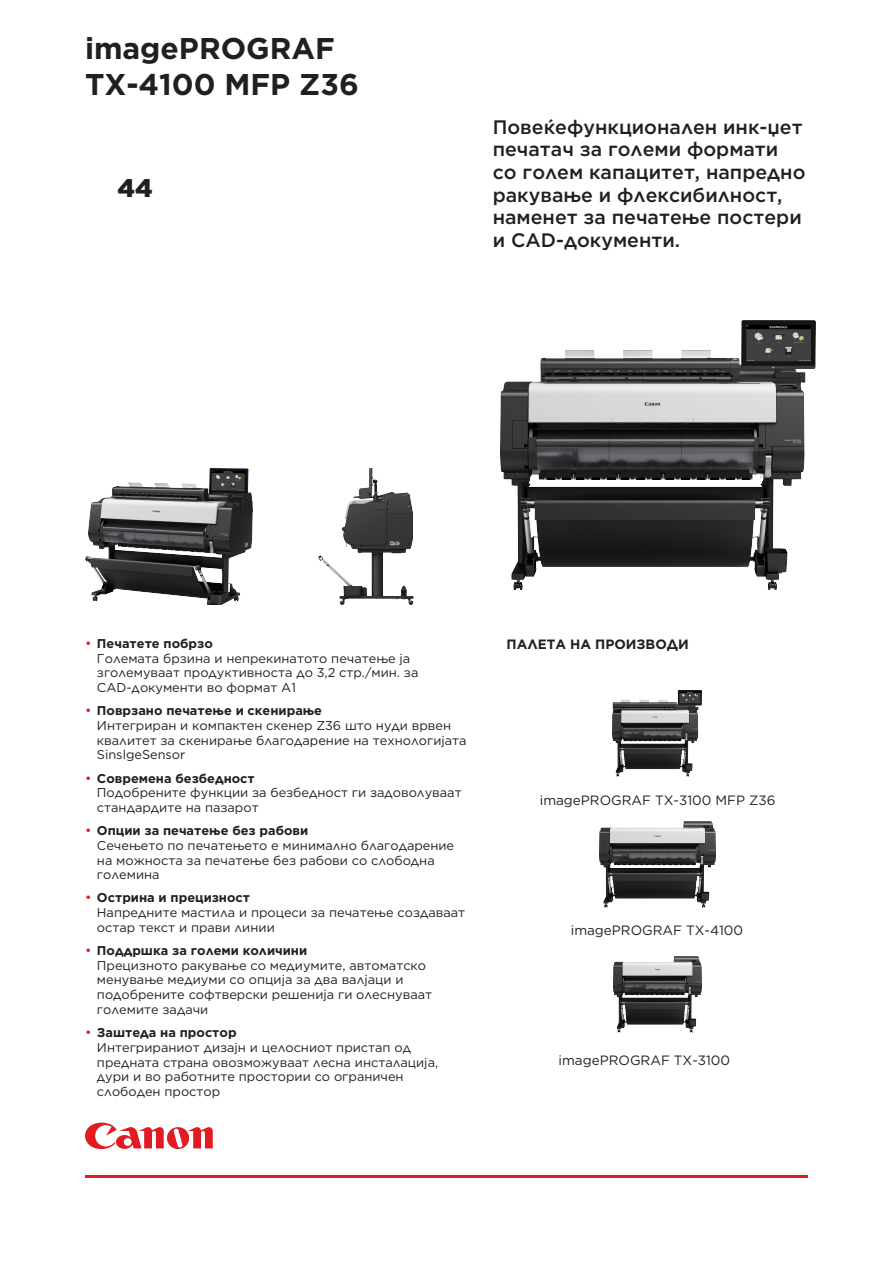
<style>
.page{position:relative;width:893px;height:1263px;background:#fff}
.page>*{position:absolute;margin:0;border:0;box-sizing:border-box;transform-origin:0 0}
.t1{font:700 30px/36px "Gotham";color:#231f20}
.INTRO{font:500 19.5px/22.6px "Gotham";color:#231f20}
.BODY{font:13.5px "Gotham";color:#231f20}
.SUBHEAD{font:700 13.5px "Gotham";color:#231f20}
.t2{font:12.75px/14.7px "Gotham";color:#231f20}
.s1{font-size:13.5px;color:#e21a21}
.s2{font-weight:700}
</style>
<div class="page">
<svg style="left:85px;top:1122px;width:128px;height:28px"></svg>
<hr style="left:85px;top:1175px;width:723px;height:3px;background:#e21a21">
<img style="left:613px;top:690px;width:88px;height:87px">
<img style="left:500px;top:320px;width:315px;height:269px">
<img style="left:85px;top:468px;width:168px;height:137px">
<img style="left:600px;top:821px;width:116px;height:86px">
<img style="left:614px;top:957px;width:88px;height:75px">
<img style="left:319px;top:468px;width:95px;height:137px">
<p class="t1" style="left:85px;top:30px;width:275px">imagePROGRAF<br>TX-4100 MFP Z36</p>
<p class="INTRO" style="left:493px;top:115px;width:314px">Повеќефункционален инк-џет печатач за големи формати со голем капацитет, напредно ракување и флексибилност, наменет за печатење постери и CAD-документи.</p>
<p class="t2" style="left:97px;top:636px;width:323px;text-indent:-12px"><span class="s1">•</span> <span class="s2">Печатете побрзо<br></span>Големата брзина и непрекинатото печатење ја зголемуваат продуктивноста до 3,2 стр./мин. за CAD-документи во формат A1</p>
<p class="t2" style="left:97px;top:703px;width:371px;text-indent:-12px"><span class="s1">•</span> <span class="s2">Поврзано печатење и скенирање<br></span>Интегриран и компактен скенер Z36 што нуди врвен квалитет за скенирање благодарение на технологијата SinslgeSensor</p>
<p class="t2" style="left:97px;top:770px;width:366px;text-indent:-12px"><span class="s1">•</span> <span class="s2">Современа безбедност<br></span>Подобрените функции за безбедност ги задоволуваат стандардите на пазарот</p>
<p class="t2" style="left:97px;top:823px;width:359px;text-indent:-12px"><span class="s1">•</span> <span class="s2">Опции за печатење без рабови<br></span>Сечењето по печатењето е минимално благодарение на можноста за печатење без рабови со слободна големина</p>
<p class="t2" style="left:97px;top:890px;width:370px;text-indent:-12px"><span class="s1">•</span> <span class="s2">Острина и прецизност<br></span>Напредните мастила и процеси за печатење создаваат остар текст и прави линии</p>
<p class="t2" style="left:97px;top:943px;width:337px;text-indent:-12px"><span class="s1">•</span> <span class="s2">Поддршка за големи количини<br></span>Прецизното ракување со медиумите, автоматско менување медиуми со опција за два валјаци и подобрените софтверски решенија ги олеснуваат големите задачи</p>
<p class="t2" style="left:97px;top:1025px;width:343px;text-indent:-12px"><span class="s1">•</span> <span class="s2">Заштеда на простор<br></span>Интегрираниот дизајн и целосниот пристап од предната страна овозможуваат лесна инсталација, дури и во работните простории со ограничен слободен простор</p>
<p class="SUBHEAD" style="left:506px;top:635px;width:184px">ПАЛЕТА НА ПРОИЗВОДИ</p>
<p class="BODY" style="left:540px;top:791px;width:237px">imagePROGRAF TX-3100 MFP Z36</p>
<p class="BODY" style="left:571px;top:921px;width:174px">imagePROGRAF TX-4100</p>
<p class="BODY" style="left:559px;top:1051px;width:173px">imagePROGRAF TX-3100</p>
</div>
